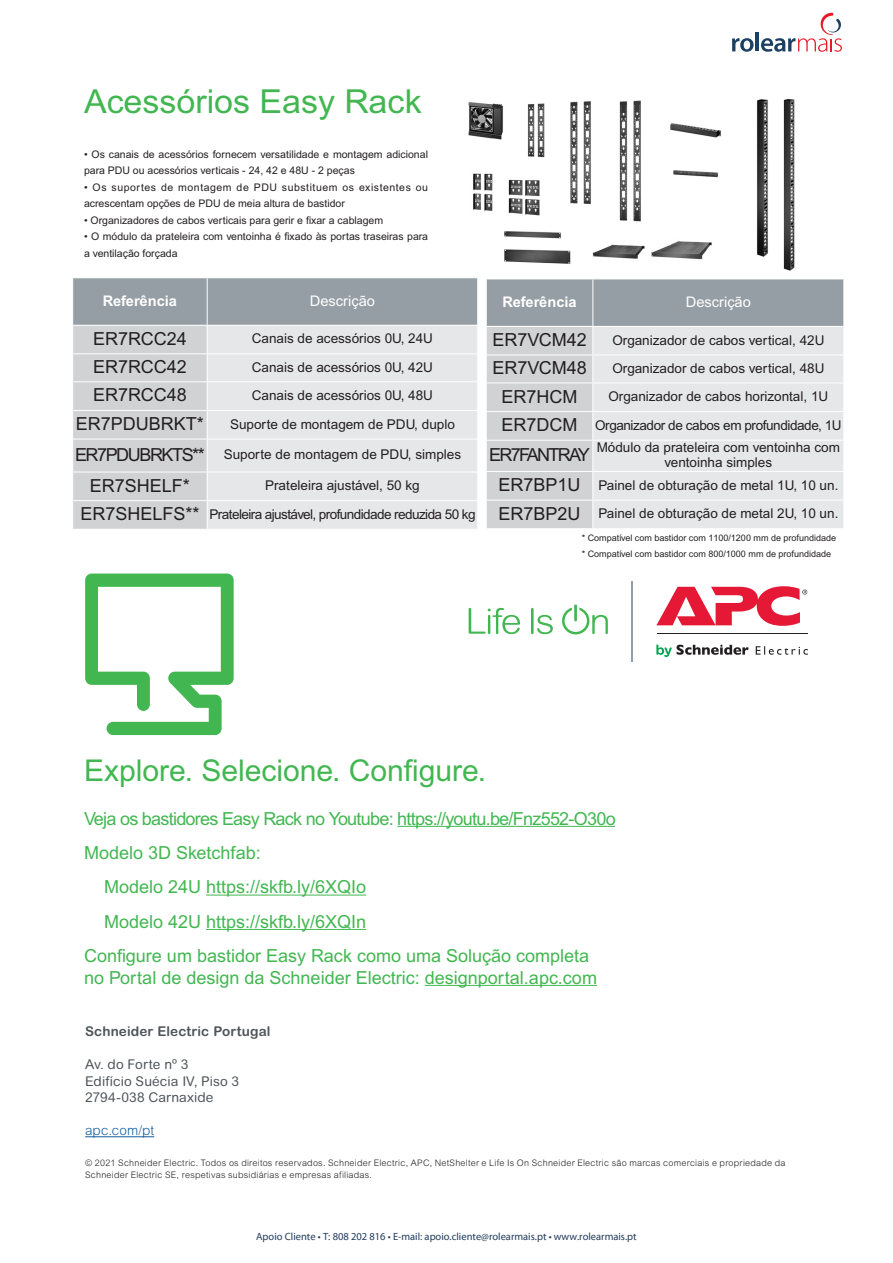
<style>
.page{position:relative;width:893px;height:1263px;background:#fff}
.page>*{position:absolute;margin:0;border:0;box-sizing:border-box;transform-origin:0 0}
.新二标题{font:33px "Arial MT Pro";color:#42b751}
.新二标题-2{font:30px "Arial MT Pro";color:#42b751}
.二标题{font:18px/21.6px "Arial MT Pro";color:#42b751}
.表格正文{font:18px "Arial MT Pro";color:#231f20}
.二标题-2{font:18px "Arial MT Pro";letter-spacing:-.04em;color:#42b751}
.表格正文-2{font:18px "Arial MT Pro";letter-spacing:-.08em;color:#231f20}
.表格正文-3{font:18px "Arial MT Pro";letter-spacing:-.09em;color:#231f20}
.表头_加粗{font:700 14.7px "Arial MT Pro";color:#fff}
.表头_加粗-2{font:14.7px "Arial MT Pro";color:#fff}
.表格正文-4{font:13.5px/15px "Arial MT Pro";color:#231f20;text-align:center}
.Back_cover_address{font:13.5px "Arial Rounded MT Pro";letter-spacing:.005em;color:#4d545a}
.表格正文-5{font:13.5px "Arial MT Pro";letter-spacing:-.04em;color:#231f20}
.表格正文-6{font:13.5px "Arial MT Pro";letter-spacing:-.03em;color:#231f20}
.Back_cover_address-2{font:700 13.5px "Arial Rounded MT Pro";letter-spacing:.01em;color:#4d545a}
.Back_cover_address-3{font:300 13.5px "Arial Rounded MT Pro";letter-spacing:.005em;color:#175d9e}
.正文{font:10.5px/16.5px "Arial MT Pro";color:#231f20}
.正文-2{font:10.5px/16.5px "Arial MT Pro";letter-spacing:.045em;color:#231f20}
.t1{font:10.5px "Myriad Pro";color:#213b5c}
.Doc_number{font:300 9px/12px "Arial MT Pro";letter-spacing:.025em;color:#231f20}
.正文-3{font:9px "Arial MT Pro";color:#231f20}
</style>
<div class="page">
<svg style="left:469px;top:608px;width:51px;height:26px"></svg>
<svg style="left:531px;top:608px;width:22px;height:26px"></svg>
<svg style="left:562px;top:605px;width:46px;height:29px"></svg>
<hr style="left:631px;top:581px;width:2px;height:81px;background:#959ea4">
<hr style="left:657px;top:633px;width:151px;height:1px;background:#231f20">
<svg style="left:656px;top:644px;width:152px;height:13px"></svg>
<svg style="left:656px;top:586px;width:151px;height:40px"></svg>
<hr style="left:397px;top:826px;width:218px;height:1px;background:#42b751">
<hr style="left:206px;top:895px;width:160px;height:1px;background:#42b751">
<hr style="left:206px;top:929px;width:160px;height:1px;background:#42b751">
<hr style="left:425px;top:985px;width:172px;height:1px;background:#42b751">
<svg style="left:85px;top:573px;width:149px;height:162px"></svg>
<hr style="left:85px;top:1136px;width:69px;height:1px;background:#175d9e">
<svg style="left:73px;top:278px;width:405px;height:251px;background:#d2d4d7"></svg>
<svg style="left:486px;top:279px;width:358px;height:249px;background:#d3d5d8"></svg>
<img style="left:468px;top:99px;width:327px;height:172px">
<svg style="left:732px;top:38px;width:22px;height:14px"></svg>
<hr style="left:756px;top:33px;width:3px;height:18px;background:#1b4064">
<svg style="left:761px;top:13px;width:81px;height:39px"></svg>
<p class="新二标题" style="left:84px;top:83px;width:339px">Acessórios Easy Rack</p>
<p class="正文" style="left:84px;top:146px;width:346px">• Os canais de acessórios fornecem versatilidade e montagem adicional para PDU ou acessórios verticais - 24, 42 e 48U - 2 peças</p>
<p class="正文-2" style="left:84px;top:179px;width:346px">• Os suportes de montagem de PDU substituem os existentes ou acrescentam opções de PDU de meia altura de bastidor</p>
<p class="正文" style="left:84px;top:212px;width:301px">• Organizadores de cabos verticais para gerir e fixar a cablagem</p>
<p class="正文" style="left:84px;top:229px;width:346px">• O módulo da prateleira com ventoinha é fixado às portas traseiras para a ventilação forçada</p>
<p class="表头_加粗" style="left:103px;top:292px;width:76px">Referência</p>
<p class="表头_加粗-2" style="left:310px;top:292px;width:67px">Descrição</p>
<p class="表格正文" style="left:93px;top:328px;width:95px">ER7RCC24</p>
<p class="表格正文-4" style="left:252px;top:332px;width:183px">Canais de acessórios 0U, 24U</p>
<p class="表格正文" style="left:93px;top:356px;width:95px">ER7RCC42</p>
<p class="表格正文-4" style="left:252px;top:360px;width:183px">Canais de acessórios 0U, 42U</p>
<p class="表格正文" style="left:93px;top:385px;width:95px">ER7RCC48</p>
<p class="表格正文-4" style="left:252px;top:388px;width:183px">Canais de acessórios 0U, 48U</p>
<p class="表格正文" style="left:76px;top:413px;width:130px">ER7PDUBRKT*</p>
<p class="表格正文-4" style="left:230px;top:417px;width:226px">Suporte de montagem de PDU, duplo</p>
<p class="表格正文-2" style="left:75px;top:444px;width:131px">ER7PDUBRKTS**</p>
<p class="表格正文-4" style="left:224px;top:448px;width:239px">Suporte de montagem de PDU, simples</p>
<p class="表格正文" style="left:90px;top:475px;width:102px">ER7SHELF*</p>
<p class="表格正文-4" style="left:265px;top:479px;width:156px">Prateleira ajustável, 50 kg</p>
<p class="表格正文" style="left:80px;top:504px;width:121px">ER7SHELFS**</p>
<p class="表格正文-5" style="left:209px;top:506px;width:268px">Prateleira ajustável, profundidade reduzida 50 kg</p>
<p class="表头_加粗" style="left:502px;top:293px;width:76px">Referência</p>
<p class="表头_加粗-2" style="left:686px;top:293px;width:67px">Descrição</p>
<p class="表格正文" style="left:492px;top:329px;width:96px">ER7VCM42</p>
<p class="表格正文-4" style="left:612px;top:333px;width:214px">Organizador de cabos vertical, 42U</p>
<p class="表格正文" style="left:492px;top:358px;width:96px">ER7VCM48</p>
<p class="表格正文-4" style="left:612px;top:361px;width:214px">Organizador de cabos vertical, 48U</p>
<p class="表格正文" style="left:502px;top:386px;width:77px">ER7HCM</p>
<p class="表格正文-4" style="left:608px;top:390px;width:221px">Organizador de cabos horizontal, 1U</p>
<p class="表格正文" style="left:502px;top:414px;width:77px">ER7DCM</p>
<p class="表格正文-6" style="left:595px;top:417px;width:248px">Organizador de cabos em profundidade, 1U</p>
<p class="表格正文-3" style="left:489px;top:444px;width:102px">ER7FANTRAY</p>
<p class="表格正文-4" style="left:597px;top:441px;width:245px">Módulo da prateleira com ventoinha com ventoinha simples</p>
<p class="表格正文" style="left:499px;top:474px;width:84px">ER7BP1U</p>
<p class="表格正文-4" style="left:598px;top:478px;width:242px">Painel de obturação de metal 1U, 10 un.</p>
<p class="表格正文" style="left:499px;top:503px;width:84px">ER7BP2U</p>
<p class="表格正文-4" style="left:598px;top:507px;width:242px">Painel de obturação de metal 2U, 10 un.</p>
<p class="正文-3" style="left:582px;top:532px;width:256px">* Compatível com bastidor com 1100/1200 mm de profundidade</p>
<p class="正文-3" style="left:582px;top:549px;width:251px">* Compatível com bastidor com 800/1000 mm de profundidade</p>
<p class="新二标题-2" style="left:84px;top:753px;width:403px">Explore. Selecione. Configure.</p>
<p class="二标题-2" style="left:84px;top:808px;width:533px">Veja os bastidores Easy Rack no Youtube: https://youtu.be/Fnz552-O30o</p>
<p class="二标题" style="left:84px;top:843px;width:178px">Modelo 3D Sketchfab:</p>
<p class="二标题" style="left:104px;top:877px;width:264px">Modelo 24U https://skfb.ly/6XQIo</p>
<p class="二标题" style="left:104px;top:911px;width:264px">Modelo 42U https://skfb.ly/6XQIn</p>
<p class="二标题" style="left:84px;top:946px;width:514px">Configure um bastidor Easy Rack como uma Solução completa no Portal de design da Schneider Electric: designportal.apc.com</p>
<p class="Back_cover_address-2" style="left:85px;top:1023px;width:187px">Schneider Electric Portugal</p>
<p class="Back_cover_address" style="left:85px;top:1057px;width:105px">Av. do Forte nº 3</p>
<p class="Back_cover_address" style="left:85px;top:1073px;width:156px">Edifício Suécia IV, Piso 3</p>
<p class="Back_cover_address" style="left:85px;top:1090px;width:130px">2794-038 Carnaxide</p>
<p class="Back_cover_address-3" style="left:85px;top:1123px;width:71px">apc.com/pt</p>
<p class="Doc_number" style="left:85px;top:1157px;width:702px">© 2021 Schneider Electric. Todos os direitos reservados. Schneider Electric, APC, NetShelter e Life Is On Schneider Electric são marcas comerciais e propriedade da<br>Schneider Electric SE, respetivas subsidiárias e empresas afiliadas.</p>
<p class="t1" style="left:256px;top:1229px;width:382px">Apoio Cliente • T: 808 202 816 • E-mail: apoio.cliente@rolearmais.pt • www.rolearmais.pt</p>
</div>
